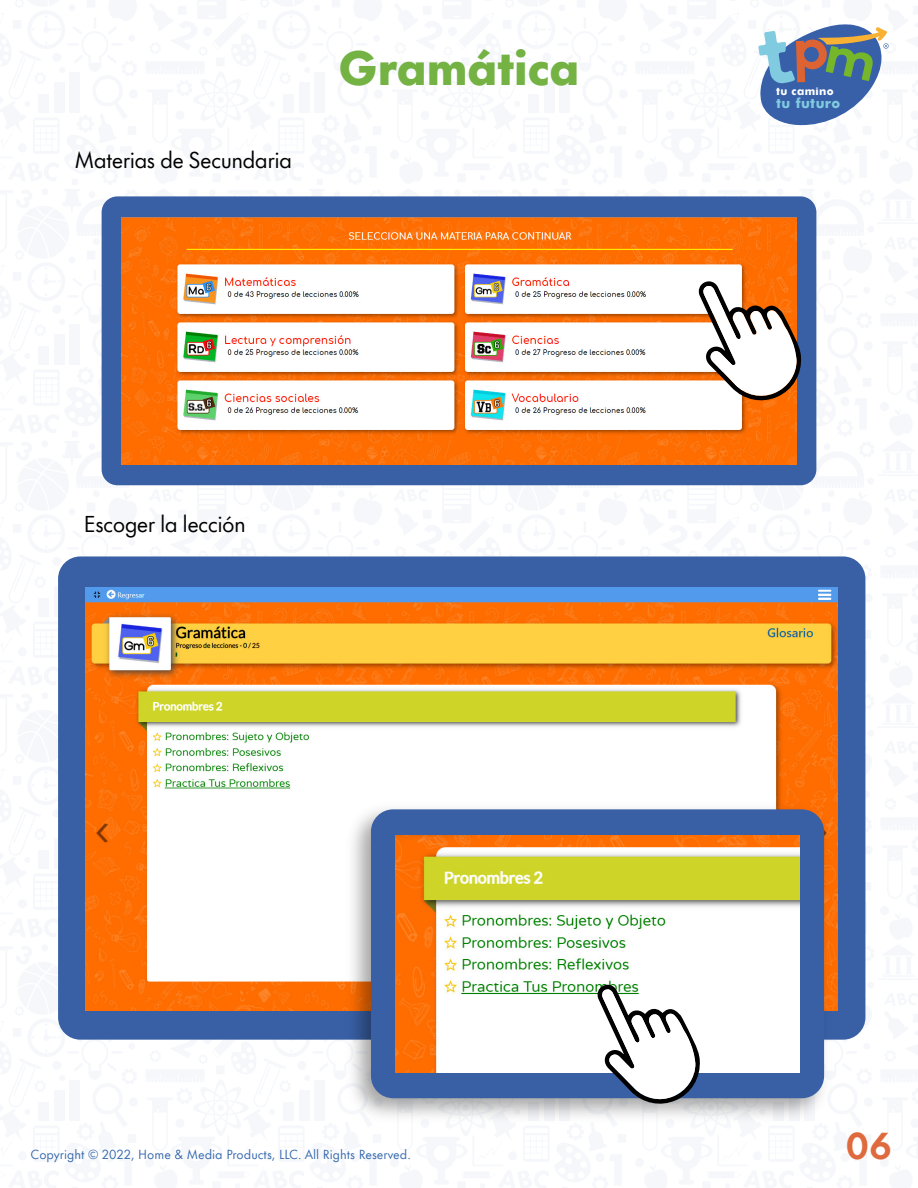
<style>
.page{position:relative;width:918px;height:1188px;background:#fff}
.page>*{position:absolute;margin:0;border:0;box-sizing:border-box;transform-origin:0 0}
.t1{font:800 45.15px "Futura Now Headline";color:#73b243}
.t2{font:700 34.95px "Futura Now Headline";color:#de6a3e}
.t3{font:21px "Futura Now Headline";color:#000}
.t4{font:700 14.1px "Futura";letter-spacing:.03em;color:#80cbe0}
.t5{font:12px "Futura Now Text";color:#3568ae}
.t6{font:700 11.1px "Futura";letter-spacing:.03em;color:#fff}
</style>
<div class="page">
<div style="left:102px;top:196px;width:714px;height:289px;background:#3960a5;border-radius:16px"></div>
<img style="left:121px;top:217px;width:676px;height:247px">
<svg style="left:697px;top:280px;width:105px;height:124px;background:#d0b49f"></svg>
<svg style="left:758px;top:24px;width:131px;height:102px"></svg>
<div style="left:58px;top:556px;width:807px;height:484px;background:#3960a5;border-radius:22px"></div>
<img style="left:86px;top:588px;width:752px;height:423px">
<img style="left:339px;top:796px;width:499px;height:328px">
<div style="left:371px;top:809px;width:453px;height:289px;background:#3960a5;border-radius:22px"></div>
<img style="left:395px;top:835px;width:405px;height:237px">
<svg style="left:596px;top:983px;width:105px;height:124px;background:#c1c5c9"></svg>
<h3 class="t3" style="left:75px;top:143px;width:218px">Materias de Secundaria</h3>
<h1 class="t1" style="left:338px;top:29px;width:242px">Gramática</h1>
<h3 class="t3" style="left:84px;top:508px;width:163px">Escoger la lección</h3>
<p class="t6" style="left:776px;top:83px;width:59px">tu camino</p>
<p class="t4" style="left:776px;top:93px;width:66px">tu futuro</p>
<p class="t5" style="left:31px;top:1144px;width:382px">Copyright © 2022, Home &amp; Media Products, LLC. All Rights Reserved.</p>
<h2 class="t2" style="left:846px;top:1116px;width:48px">06</h2>
</div>
